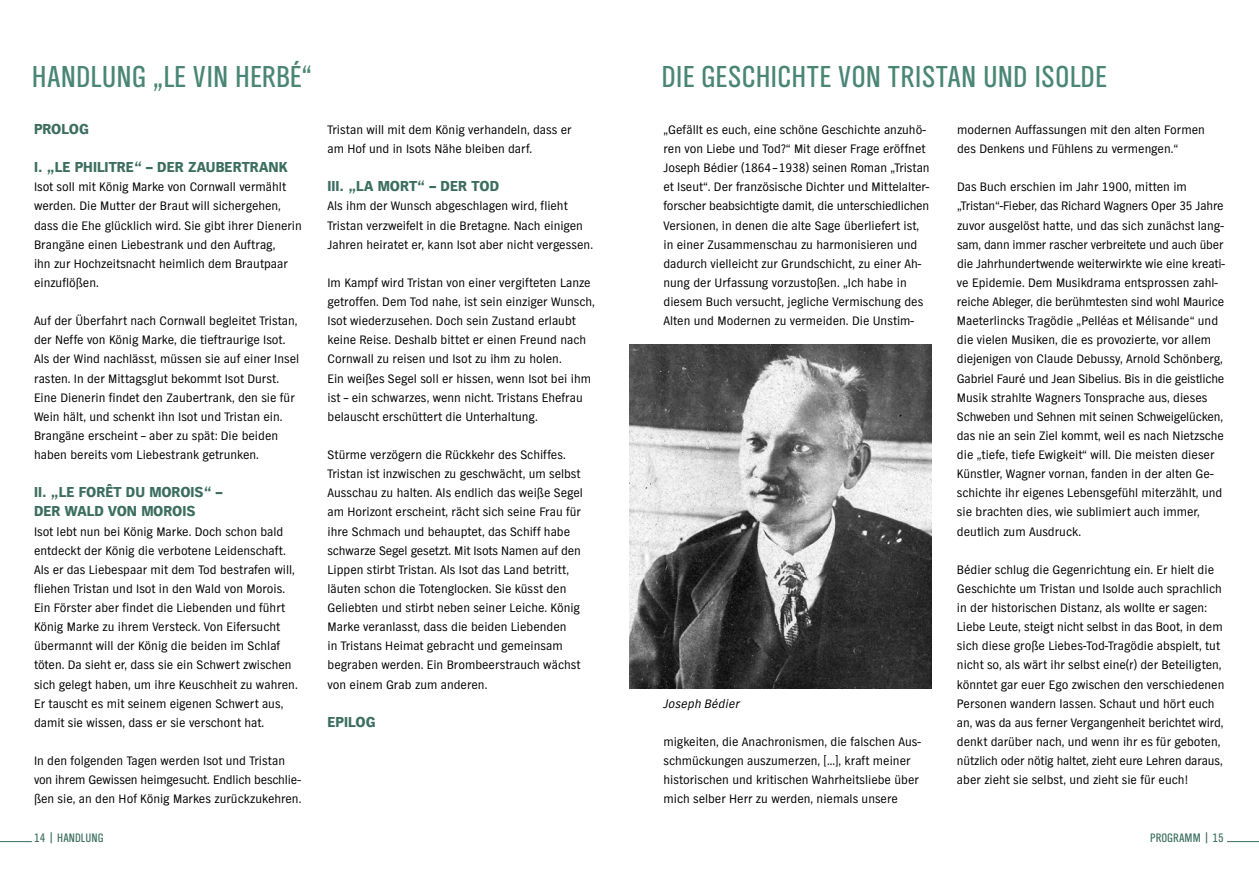
<style>
.page{position:relative;width:1259px;height:893px;background:#fff}
.page>*{position:absolute;margin:0;border:0;box-sizing:border-box;transform-origin:0 0}
.t1{font:31.5px "NDR Sans Cond";color:#4a8674}
.t2{font:900 15px/19.2px "NDR Sans";color:#3c6e5f}
.t3{font:12.75px/19.2px "NDR Sans";color:#000}
.t4{font:12.75px "NDR Sans Cond";color:#3c6e5f}
.t5{font:italic 12.75px "NDR Sans";letter-spacing:.01em;color:#000}
</style>
<div class="page">
<hr style="left:1227px;top:841px;width:32px;height:1px;background:#3c6e5f">
<hr style="left:0;top:841px;width:32px;height:1px;background:#3c6e5f">
<img style="left:629px;top:345px;width:302px;height:344px">
<h1 class="t1" style="left:32px;top:59px;width:282px">HANDLUNG „LE VIN HERBÉ“</h1>
<p class="t2" style="left:34px;top:119px;width:57px">PROLOG</p>
<p class="t2" style="left:34px;top:158px;width:255px">I. „LE PHILITRE“ – DER ZAUBERTRANK</p>
<p class="t3" style="left:34px;top:177px;width:269px">Isot soll mit König Marke von Cornwall vermählt werden. Die Mutter der Braut will sichergehen, dass die Ehe glücklich wird. Sie gibt ihrer Dienerin Brangäne einen Liebestrank und den Auftrag,<br>ihn zur Hochzeitsnacht heimlich dem Brautpaar einzuflößen.</p>
<p class="t3" style="left:34px;top:311px;width:267px">Auf der Überfahrt nach Cornwall begleitet Tristan, der Neffe von König Marke, die tieftraurige Isot.<br>Als der Wind nachlässt, müssen sie auf einer Insel rasten. In der Mittagsglut bekommt Isot Durst.<br>Eine Dienerin findet den Zaubertrank, den sie für Wein hält, und schenkt ihn Isot und Tristan ein.<br>Brangäne erscheint – aber zu spät: Die beiden haben bereits vom Liebestrank getrunken.</p>
<p class="t2" style="left:34px;top:483px;width:190px">II. „LE FORÊT DU MOROIS“ –<br>DER WALD VON MOROIS</p>
<p class="t3" style="left:34px;top:522px;width:265px">Isot lebt nun bei König Marke. Doch schon bald entdeckt der König die verbotene Leidenschaft.<br>Als er das Liebespaar mit dem Tod bestrafen will, fliehen Tristan und Isot in den Wald von Morois.<br>Ein Förster aber findet die Liebenden und führt König Marke zu ihrem Versteck. Von Eifersucht übermannt will der König die beiden im Schlaf töten. Da sieht er, dass sie ein Schwert zwischen sich gelegt haben, um ihre Keuschheit zu wahren.<br>Er tauscht es mit seinem eigenen Schwert aus, damit sie wissen, dass er sie verschont hat.</p>
<p class="t3" style="left:34px;top:751px;width:269px">In den folgenden Tagen werden Isot und Tristan von ihrem Gewissen heimgesucht. Endlich beschlie&shy;ßen sie, an den Hof König Markes zurückzukehren.</p>
<p class="t3" style="left:327px;top:120px;width:246px">Tristan will mit dem König verhandeln, dass er am Hof und in Isots Nähe bleiben darf.</p>
<p class="t2" style="left:327px;top:177px;width:173px">III. „LA MORT“ – DER TOD</p>
<p class="t3" style="left:327px;top:196px;width:267px">Als ihm der Wunsch abgeschlagen wird, flieht<br>Tristan verzweifelt in die Bretagne. Nach einigen<br>Jahren heiratet er, kann Isot aber nicht vergessen.</p>
<p class="t3" style="left:327px;top:273px;width:269px">Im Kampf wird Tristan von einer vergifteten Lanze getroffen. Dem Tod nahe, ist sein einziger Wunsch, Isot wiederzusehen. Doch sein Zustand erlaubt keine Reise. Deshalb bittet er einen Freund nach Cornwall zu reisen und Isot zu ihm zu holen.<br>Ein weißes Segel soll er hissen, wenn Isot bei ihm ist – ein schwarzes, wenn nicht. Tristans Ehefrau belauscht erschüttert die Unterhaltung.</p>
<p class="t3" style="left:327px;top:445px;width:257px">Stürme verzögern die Rückkehr des Schiffes.<br>Tristan ist inzwischen zu geschwächt, um selbst Ausschau zu halten. Als endlich das weiße Segel am Horizont erscheint, rächt sich seine Frau für ihre Schmach und behauptet, das Schiff habe schwarze Segel gesetzt. Mit Isots Namen auf den Lippen stirbt Tristan. Als Isot das Land betritt, läuten schon die Totenglocken. Sie küsst den Geliebten und stirbt neben seiner Leiche. König Marke veranlasst, dass die beiden Liebenden<br>in Tristans Heimat gebracht und gemeinsam begraben werden. Ein Brombeerstrauch wächst von einem Grab zum anderen.</p>
<p class="t2" style="left:327px;top:712px;width:50px">EPILOG</p>
<h1 class="t1" style="left:661px;top:59px;width:447px">DIE GESCHICHTE VON TRISTAN UND ISOLDE</h1>
<p class="t3" style="left:663px;top:120px;width:268px">„Gefällt es euch, eine schöne Geschichte anzuhö&shy;ren von Liebe und Tod?“ Mit dieser Frage eröffnet Joseph Bédier (1864 – 1938) seinen Roman „Tristan et Iseut“. Der französische Dichter und Mittelalter&shy;forscher beabsichtigte damit, die unterschiedlichen Versionen, in denen die alte Sage überliefert ist, in einer Zusammenschau zu harmonisieren und dadurch vielleicht zur Grundschicht, zu einer Ah-- nung der Urfassung vorzustoßen. „Ich habe in diesem Buch versucht, jegliche Vermischung des Alten und Modernen zu vermeiden. Die Unstim-</p>
<p class="t5" style="left:663px;top:696px;width:78px">Joseph Bédier</p>
<p class="t3" style="left:663px;top:732px;width:259px">migkeiten, die Anachronismen, die falschen Aus&shy;schmückungen auszumerzen, […], kraft meiner historischen und kritischen Wahrheitsliebe über mich selber Herr zu werden, niemals unsere</p>
<p class="t3" style="left:957px;top:120px;width:249px">modernen Auffassungen mit den alten Formen des Denkens und Fühlens zu vermengen.“</p>
<p class="t3" style="left:957px;top:177px;width:269px">Das Buch erschien im Jahr 1900, mitten im „Tristan“-Fieber, das Richard Wagners Oper 35 Jahre zuvor ausgelöst hatte, und das sich zunächst lang&shy;sam, dann immer rascher verbreitete und auch über die Jahrhundertwende weiterwirkte wie eine kreati&shy;ve Epidemie. Dem Musikdrama entsprossen zahl&shy;reiche Ableger, die berühmtesten sind wohl Maurice Maeterlincks Tragödie „Pelléas et Mélisande“ und die vielen Musiken, die es provozierte, vor allem diejenigen von Claude Debussy, Arnold Schönberg, Gabriel Fauré und Jean Sibelius. Bis in die geistliche Musik strahlte Wagners Tonsprache aus, dieses Schweben und Sehnen mit seinen Schweigelücken, das nie an sein Ziel kommt, weil es nach Nietzsche die „tiefe, tiefe Ewigkeit“ will. Die meisten dieser Künstler, Wagner vornan, fanden in der alten Ge-- schichte ihr eigenes Lebensgefühl miterzählt, und sie brachten dies, wie sublimiert auch immer, deutlich zum Ausdruck.</p>
<p class="t3" style="left:957px;top:560px;width:269px">Bédier schlug die Gegenrichtung ein. Er hielt die Geschichte um Tristan und Isolde auch sprachlich in der historischen Distanz, als wollte er sagen:<br>Liebe Leute, steigt nicht selbst in das Boot, in dem sich diese große Liebes-Tod-Tragödie abspielt, tut nicht so, als wärt ihr selbst eine(r) der Beteiligten, könntet gar euer Ego zwischen den verschiedenen Personen wandern lassen. Schaut und hört euch an, was da aus ferner Vergangenheit berichtet wird, denkt darüber nach, und wenn ihr es für geboten, nützlich oder nötig haltet, zieht eure Lehren daraus, aber zieht sie selbst, und zieht sie für euch!</p>
<p class="t4" style="left:34px;top:831px;width:71px">14 | HANDLUNG</p>
<p class="t4" style="left:1150px;top:831px;width:75px">PROGRAMM | 15</p>
</div>
